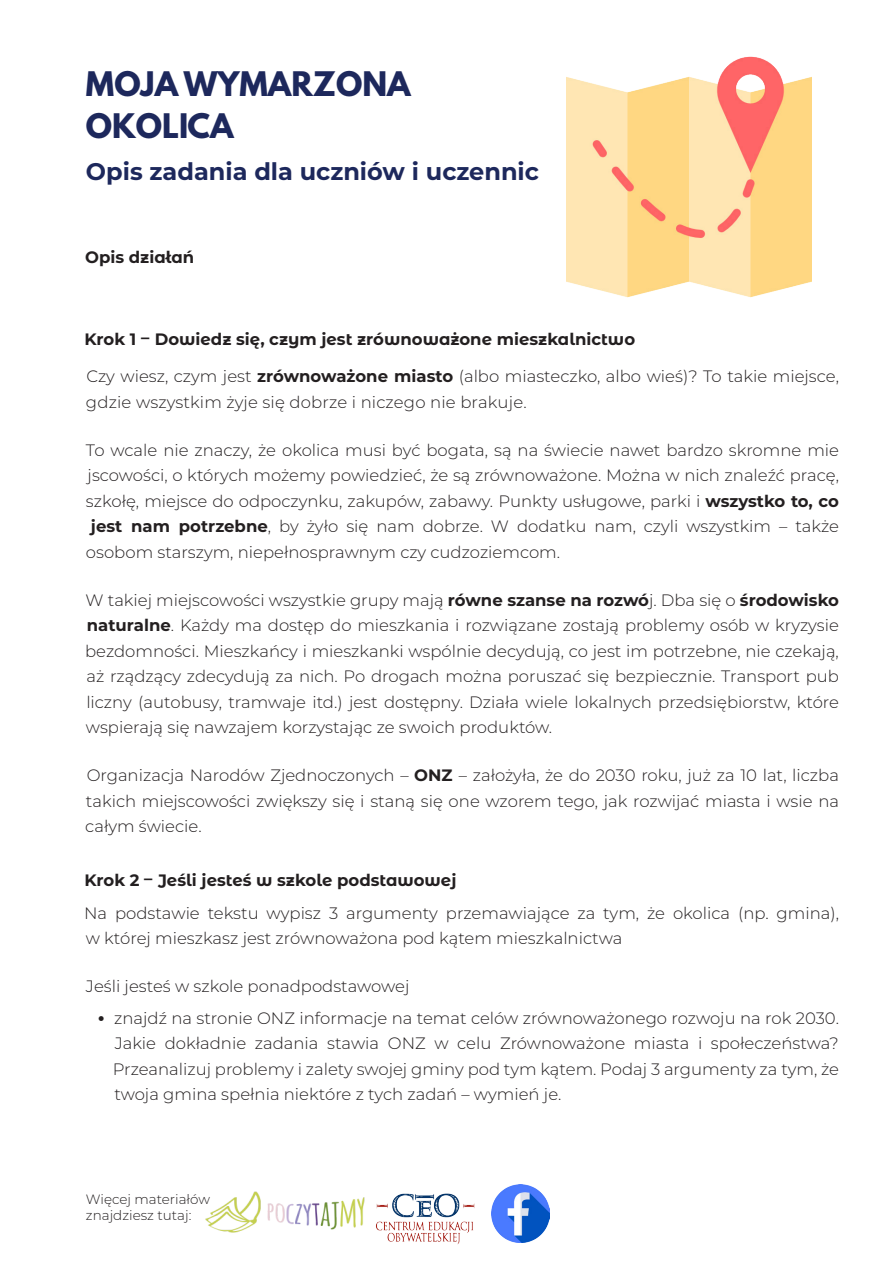
<style>
.page{position:relative;width:893px;height:1263px;background:#fff}
.page>*{position:absolute;margin:0;border:0;box-sizing:border-box;transform-origin:0 0}
.t1{font:700 30px "League Spartan";color:#1d285c}
.t2{font:700 24px "Montserrat";color:#1d285c}
.t3{font:300 16.5px "Montserrat";color:#231f20}
.t4{font:700 16.5px "Montserrat Alternates";color:#231f20}
.t5{font:300 13.5px "Montserrat";color:#231f20}
.s1{font-weight:700}
.s2{font-weight:700;font-size:19.5px}
</style>
<div class="page">
<img style="left:566px;top:56px;width:246px;height:242px">
<img style="left:376px;top:1193px;width:99px;height:52px">
<img style="left:491px;top:1184px;width:59px;height:58px">
<img style="left:205px;top:1191px;width:160px;height:42px">
<p class="t1" style="left:86px;top:61px;width:326px">MOJA WYMARZONA</p>
<p class="t1" style="left:86px;top:103px;width:149px">OKOLICA</p>
<p class="t2" style="left:86px;top:154px;width:455px">Opis zadania dla uczniów i uczennic</p>
<p class="t4" style="left:85px;top:245px;width:111px">Opis działań</p>
<p class="t4" style="left:85px;top:327px;width:552px">Krok 1 – Dowiedz się, czym jest zrównoważone mieszkalnictwo</p>
<p class="t3" style="left:87px;top:365px;width:754px">Czy wiesz, czym jest <span class="s1">zrównoważone miasto</span> (albo miasteczko, albo wieś)? To takie miejsce,</p>
<p class="t3" style="left:86px;top:391px;width:442px">gdzie wszystkim żyje się dobrze i niczego nie brakuje.</p>
<p class="t3" style="left:86px;top:439px;width:755px">To wcale nie znaczy, że okolica musi być bogata, są na świecie nawet bardzo skromne mie</p>
<p class="t3" style="left:88px;top:464px;width:753px">jscowości, o których możemy powiedzieć, że są zrównoważone. Można w nich znaleźć pracę,</p>
<p class="t3" style="left:86px;top:490px;width:754px">szkołę, miejsce do odpoczynku, zakupów, zabawy. Punkty usługowe, parki i <span class="s1">wszystko to, co</span></p>
<p class="t3" style="left:91px;top:515px;width:750px"><span class="s1">jest nam potrzebne</span>, by żyło się nam dobrze. W dodatku nam, czyli wszystkim – także</p>
<p class="t3" style="left:86px;top:541px;width:476px">osobom starszym, niepełnosprawnym czy cudzoziemcom.</p>
<p class="t3" style="left:85px;top:589px;width:755px">W takiej miejscowości wszystkie grupy mają <span class="s1">równe szanse na rozwó</span>j. Dba się o <span class="s1">środowisko</span></p>
<p class="t3" style="left:87px;top:614px;width:754px"><span class="s1">naturalne</span>. Każdy ma dostęp do mieszkania i rozwiązane zostają problemy osób w kryzysie</p>
<p class="t3" style="left:85px;top:640px;width:755px">bezdomności. Mieszkańcy i mieszkanki wspólnie decydują, co jest im potrzebne, nie czekają,</p>
<p class="t3" style="left:86px;top:665px;width:754px">aż rządzący zdecydują za nich. Po drogach można poruszać się bezpiecznie. Transport pub</p>
<p class="t3" style="left:86px;top:691px;width:754px">liczny (autobusy, tramwaje itd.) jest dostępny. Działa wiele lokalnych przedsiębiorstw, które</p>
<p class="t3" style="left:86px;top:716px;width:468px">wspierają się nawzajem korzystając ze swoich produktów.</p>
<p class="t3" style="left:87px;top:764px;width:754px">Organizacja Narodów Zjednoczonych – <span class="s1">ONZ</span> – założyła, że do 2030 roku, już za 10 lat, liczba</p>
<p class="t3" style="left:86px;top:790px;width:755px">takich miejscowości zwiększy się i staną się one wzorem tego, jak rozwijać miasta i wsie na</p>
<p class="t3" style="left:85px;top:815px;width:118px">całym świecie.</p>
<p class="t4" style="left:85px;top:868px;width:373px">Krok 2 – Jeśli jesteś w szkole podstawowej</p>
<p class="t3" style="left:84px;top:902px;width:756px">Na podstawie tekstu wypisz 3 argumenty przemawiające za tym, że okolica (np. gmina),</p>
<p class="t3" style="left:86px;top:927px;width:538px">w której mieszkasz jest zrównoważona pod kątem mieszkalnictwa</p>
<p class="t3" style="left:86px;top:975px;width:325px">Jeśli jesteś w szkole ponadpodstawowej</p>
<p class="t3" style="left:98px;top:1007px;width:743px"><span class="s2">•</span> znajdź na stronie ONZ informacje na temat celów zrównoważonego rozwoju na rok 2030.</p>
<p class="t3" style="left:115px;top:1032px;width:726px">Jakie dokładnie zadania stawia ONZ w celu Zrównoważone miasta i społeczeństwa?</p>
<p class="t3" style="left:113px;top:1058px;width:728px">Przeanalizuj problemy i zalety swojej gminy pod tym kątem. Podaj 3 argumenty za tym, że</p>
<p class="t3" style="left:114px;top:1083px;width:449px">twoja gmina spełnia niektóre z tych zadań – wymień je.</p>
<p class="t5" style="left:86px;top:1190px;width:126px">Więcej materiałów</p>
<p class="t5" style="left:86px;top:1206px;width:107px">znajdziesz tutaj:</p>
</div>
